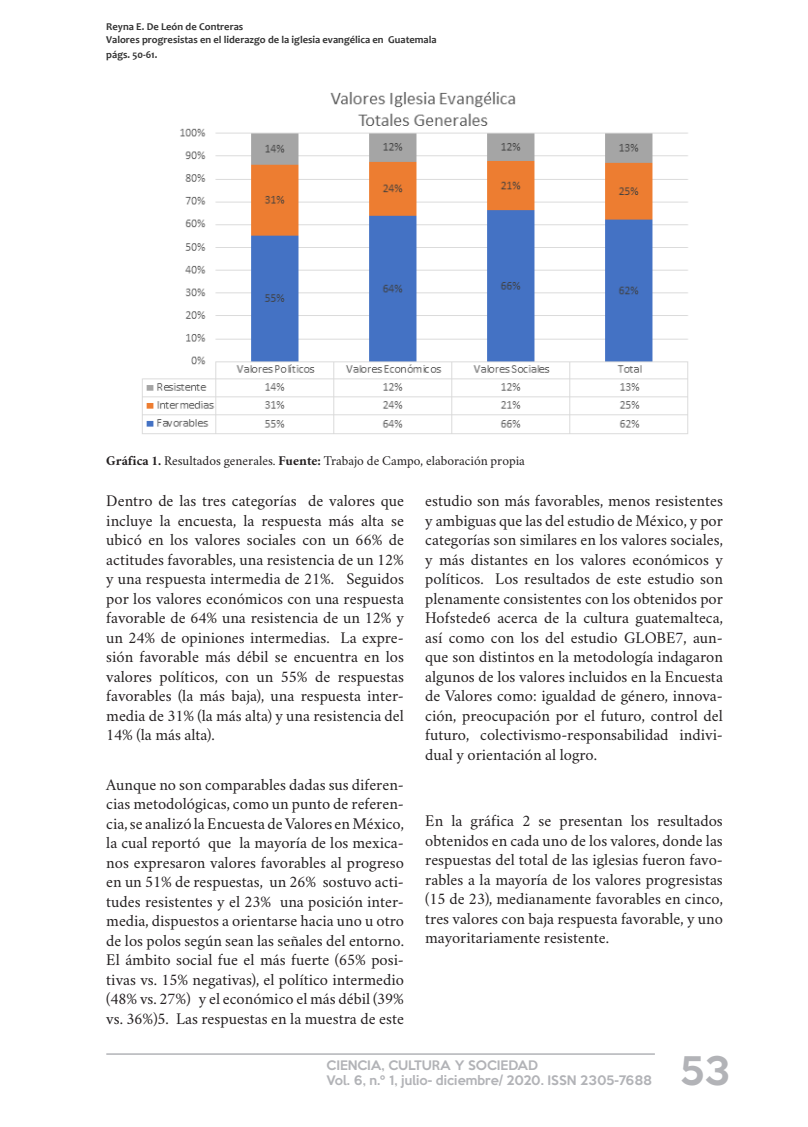
<style>
.page{position:relative;width:808px;height:1127px;background:#fff}
.page>*{position:absolute;margin:0;border:0;box-sizing:border-box;transform-origin:0 0}
.t1{font:500 36px "Keep Calm";color:#b2b3b7}
.PIE_de_gráfico_y_tab{font:16.5px/19.5px "Crimson";color:#231f20;text-align:justify}
.PARRAFO_GENERAL1{font:16.5px/19.5px "Crimson";color:#231f20;text-align:justify}
.PIE_de_gráfico_y_tab-2{font:13.5px "Crimson";color:#231f20}
.t2{font:500 12px/14.4px "Keep Calm";color:#b2b3b7}
.t3{font:700 10.5px/13.5px "Candara";color:#333}
.s1{font-weight:700}
</style>
<div class="page">
<hr style="left:106px;top:1053px;width:549px;height:2px;background:#b2b3b7">
<img style="left:142px;top:92px;width:546px;height:342px">
<p class="t3" style="left:106px;top:19px;width:332px">Reyna E. De León de Contreras<br>Valores progresistas en el liderazgo de la iglesia evangélica en Guatemala</p>
<p class="t3" style="left:106px;top:48px;width:53px">págs. 50-61.</p>
<p class="PIE_de_gráfico_y_tab-2" style="left:106px;top:450px;width:420px"><span class="s1">Gráfica 1.</span> Resultados generales. <span class="s1">Fuente:</span> Trabajo de Campo, elaboración propia</p>
<p class="PIE_de_gráfico_y_tab" style="left:106px;top:489px;width:299px">Dentro de las tres categorías de valores que incluye la encuesta, la respuesta más alta se ubicó en los valores sociales con un 66% de actitudes favorables, una resistencia de un 12% y una respuesta intermedia de 21%. Seguidos por los valores económicos con una respuesta favorable de 64% una resistencia de un 12% y un 24% de opiniones intermedias. La expre&shy;sión favorable más débil se encuentra en los valores políticos, con un 55% de respuestas favorables (la más baja), una respuesta inter&shy;media de 31% (la más alta) y una resistencia del 14% (la más alta).</p>
<p class="PIE_de_gráfico_y_tab" style="left:106px;top:772px;width:299px">Aunque no son comparables dadas sus diferen&shy;cias metodológicas, como un punto de referen&shy;cia, se analizó la Encuesta de Valores en México, la cual reportó que la mayoría de los mexica&shy;nos expresaron valores favorables al progreso en un 51% de respuestas, un 26% sostuvo acti&shy;tudes resistentes y el 23% una posición inter&shy;media, dispuestos a orientarse hacia uno u otro de los polos según sean las señales del entorno.<br>El ámbito social fue el más fuerte (65% posi&shy;tivas vs. 15% negativas), el político intermedio (48% vs. 27%) y el económico el más débil (39% vs. 36%)5. Las respuestas en la muestra de este</p>
<p class="PIE_de_gráfico_y_tab" style="left:425px;top:489px;width:299px">estudio son más favorables, menos resistentes y ambiguas que las del estudio de México, y por categorías son similares en los valores sociales, y más distantes en los valores económicos y políticos. Los resultados de este estudio son plenamente consistentes con los obtenidos por Hofstede6 acerca de la cultura guatemalteca, así como con los del estudio GLOBE7, aun&shy;que son distintos en la metodología indagaron algunos de los valores incluidos en la Encuesta de Valores como: igualdad de género, innova&shy;ción, preocupación por el futuro, control del futuro, colectivismo-responsabilidad indivi&shy;dual y orientación al logro.</p>
<p class="PARRAFO_GENERAL1" style="left:425px;top:809px;width:299px">En la gráfica 2 se presentan los resultados obtenidos en cada uno de los valores, donde las respuestas del total de las iglesias fueron favo&shy;rables a la mayoría de los valores progresistas (15 de 23), medianamente favorables en cinco, tres valores con baja respuesta favorable, y uno mayoritariamente resistente.</p>
<p class="t2" style="left:327px;top:1057px;width:327px">CIENCIA, CULTURA Y SOCIEDAD<br>Vol. 6, n.º 1, julio- diciembre/ 2020. ISSN 2305-7688</p>
<h1 class="t1" style="left:679px;top:1039px;width:52px">53</h1>
</div>
